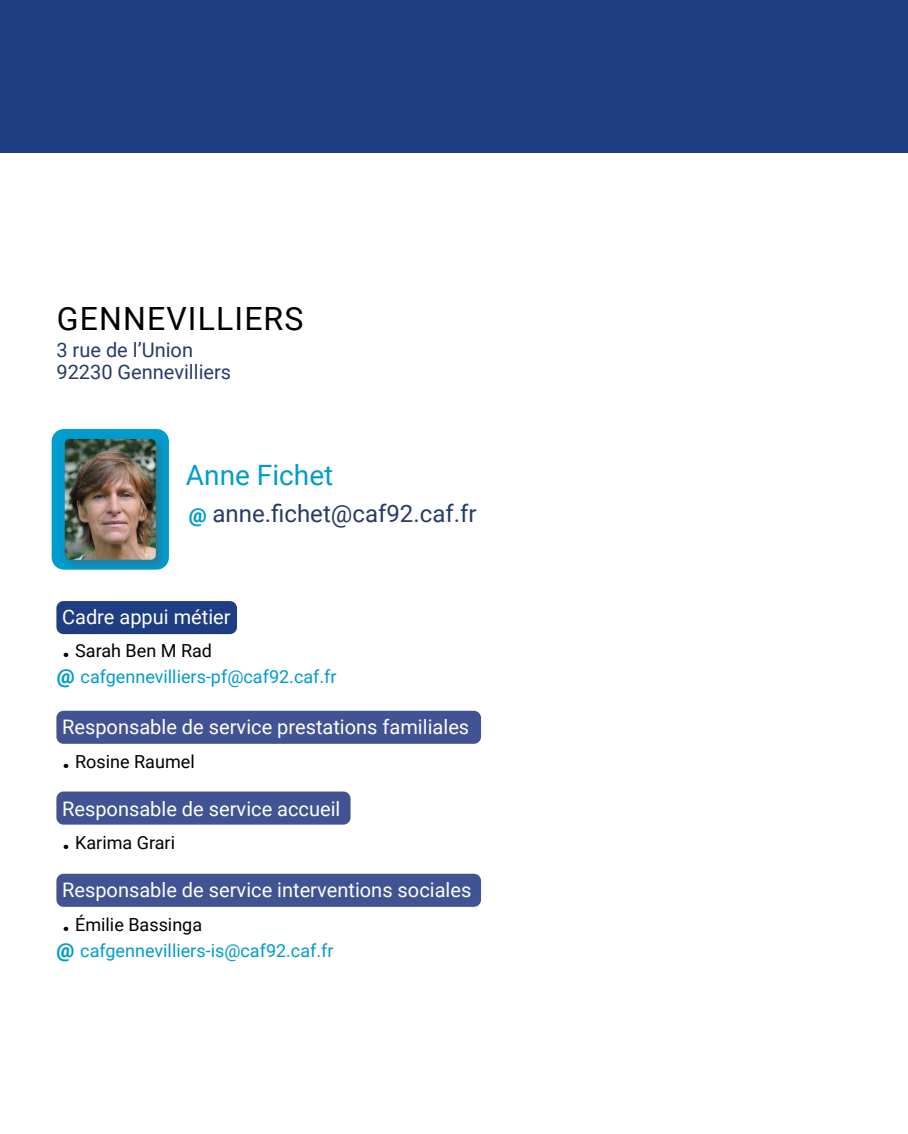
<style>
.page{position:relative;width:908px;height:1134px;background:#fff}
.page>*{position:absolute;margin:0;border:0;box-sizing:border-box;transform-origin:0 0}
.t1{font:32px "Roboto";letter-spacing:.035em;color:#000}
.t2{font:28px "Roboto";color:#009cce}
.t3{font:24px "Roboto";color:#283a69}
.t4{font:20px "Roboto";color:#fff}
.t5{font:20px/21.6px "Roboto";color:#283a69}
.t6{font:900 20px "Roboto";color:#009cce}
.t7{font:18px/26px "Roboto";color:#009cce}
.t8{font:18px "Roboto";color:#000}
.s1{font-weight:700;font-size:28px;color:#000}
.s2{color:#000}
.s3{font-weight:700;font-size:28px}
</style>
<div class="page">
<div style="left:56px;top:601px;width:181px;height:33px;background:#1e3d82;border-radius:7px"></div>
<div style="left:56px;top:711px;width:425px;height:33px;background:#415392;border-radius:7px"></div>
<div style="left:56px;top:791px;width:294px;height:34px;background:#415392;border-radius:7px"></div>
<div style="left:56px;top:874px;width:425px;height:33px;background:#415392;border-radius:7px"></div>
<div style="left:52px;top:429px;width:117px;height:141px;background:#009cce;border-radius:12px"></div>
<div style="left:63px;top:437px;width:104px;height:133px;background:#525758;opacity:.44"></div>
<img style="left:65px;top:439px;width:91px;height:121px">
<div style="left:0;top:0;width:907px;height:152px;background:#1e3d82"></div>
<h1 class="t1" style="left:57px;top:296px;width:248px">GENNEVILLIERS</h1>
<p class="t5" style="left:56px;top:339px;width:176px">3 rue de l’Union<br>92230 Gennevilliers</p>
<h2 class="t2" style="left:186px;top:455px;width:149px">Anne Fichet</h2>
<p class="t3" style="left:212px;top:497px;width:265px">anne.fichet@caf92.caf.fr</p>
<p class="t6" style="left:189px;top:500px;width:19px">@</p>
<p class="t4" style="left:62px;top:602px;width:170px">Cadre appui métier</p>
<p class="t7" style="left:81px;top:637px;width:257px;text-indent:-18px"><span class="s1">.</span> <span class="s2">Sarah Ben M Rad </span>cafgennevilliers-pf@caf92.caf.fr</p>
<p class="t4" style="left:62px;top:713px;width:408px">Responsable de service prestations familiales</p>
<p class="t8" style="left:62px;top:748px;width:134px"><span class="s3">.</span> Rosine Raumel</p>
<p class="t4" style="left:62px;top:794px;width:280px">Responsable de service accueil</p>
<p class="t8" style="left:62px;top:830px;width:114px"><span class="s3">.</span> Karima Grari</p>
<p class="t4" style="left:62px;top:876px;width:410px">Responsable de service interventions sociales</p>
<p class="t7" style="left:80px;top:911px;width:255px;text-indent:-18px"><span class="s1">.</span> <span class="s2">Émilie Bassinga </span>cafgennevilliers-is@caf92.caf.fr</p>
<p class="t6" style="left:57px;top:662px;width:19px">@</p>
<p class="t6" style="left:56px;top:936px;width:19px">@</p>
</div>
